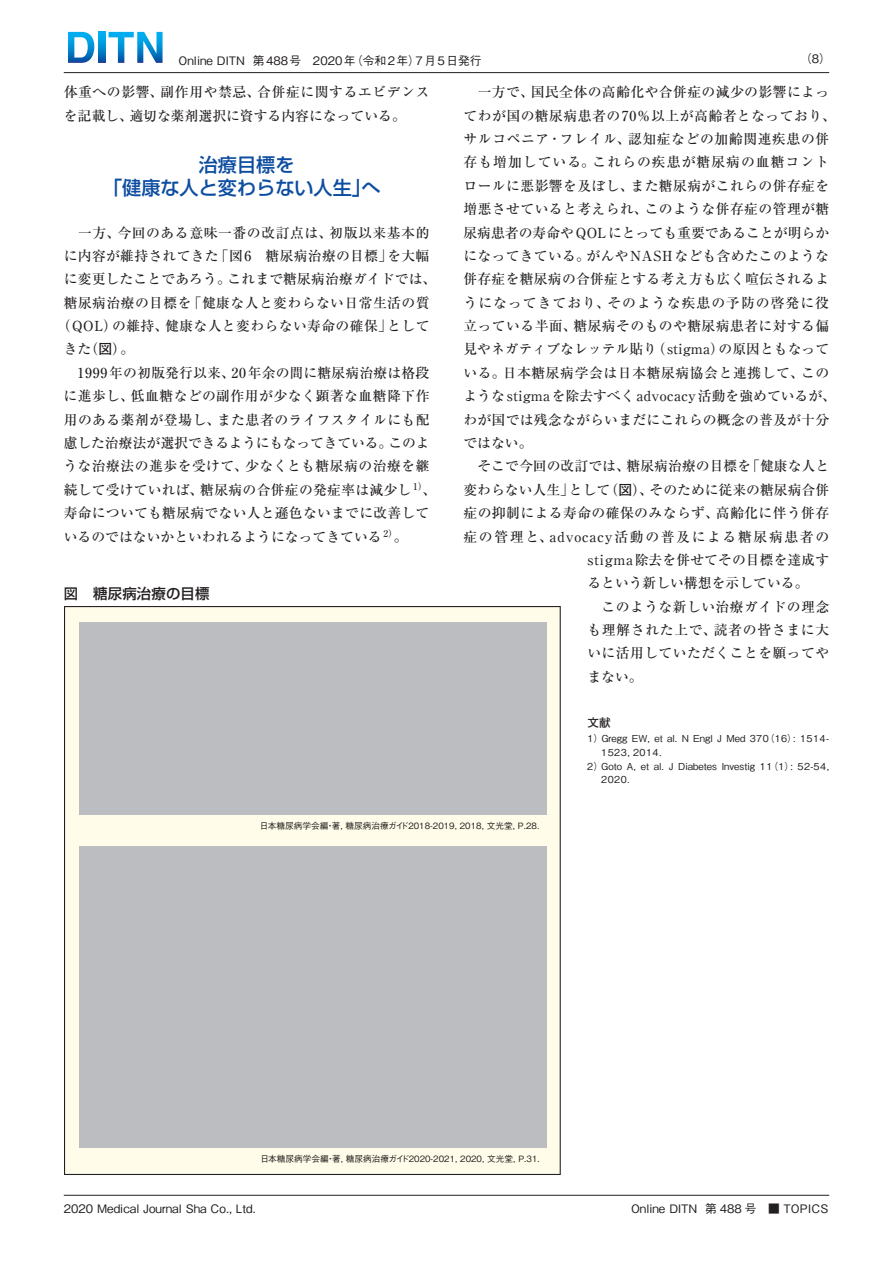
<style>
.page{position:relative;width:893px;height:1263px;background:#fff}
.page>*{position:absolute;margin:0;border:0;box-sizing:border-box;transform-origin:0 0}
.t1{font:500 19.2px/23.4px "Shin Go Pro";color:#0d4da1;text-align:center}
.t2{font:500 14.4px "Shin Go Pro";letter-spacing:.01em;color:#231f20}
.t3{font:500 13.8px/23.4px "Ryumin Pro";letter-spacing:.03em;color:#231f20}
.t4{font:500 13.8px/23.4px "Ryumin Pro";color:#231f20}
.t5{font:500 13.8px/23.4px "Ryumin Pro";letter-spacing:.075em;color:#231f20}
.t6{font:500 13.8px/23.4px "Ryumin Pro";letter-spacing:.05em;color:#231f20}
.t7{font:500 13.8px "Ryumin Pro";letter-spacing:.005em;color:#231f20}
.t8{font:500 13.8px "Ryumin Pro";letter-spacing:.01em;color:#231f20}
.t9{font:500 11.7px "Gothic BBB Pro";color:#231f20}
.t10{font:700 11.7px "Futo Go B101 Pro";color:#231f20}
.t11{font:500 9.6px/13.8px "Gothic BBB Pro";color:#231f20}
.t12{font:500 9.6px/13.8px "Gothic BBB Pro";letter-spacing:.05em;color:#231f20}
.t13{font:500 9.45px "Ryumin Pro";color:#231f20}
.t14{font:500 8.7px "Gothic BBB Pro";color:#231f20}
.s1{font-family:"Futo Go B101 Pro";font-weight:700}
.s2{font-size:13.8px}
</style>
<div class="page">
<svg style="left:68px;top:32px;width:26px;height:31px"></svg>
<svg style="left:99px;top:32px;width:6px;height:31px"></svg>
<svg style="left:109px;top:32px;width:54px;height:31px"></svg>
<hr style="left:64px;top:72px;width:765px;height:1px;background:#231f20">
<hr style="left:64px;top:1195px;width:765px;height:1px;background:#231f20">
<svg style="left:64px;top:606px;width:497px;height:569px;background:#f2efdd"></svg>
<div style="left:79px;top:846px;width:467px;height:302px;background:#bcbdc0"></div>
<div style="left:79px;top:622px;width:467px;height:193px;background:#bcbdc0"></div>
<p class="t9" style="left:179px;top:51px;width:68px">Online DITN</p>
<p class="t9" style="left:351px;top:51px;width:70px">（令和2年）</p>
<p class="t9" style="left:253px;top:51px;width:104px">第488号　2020年</p>
<p class="t9" style="left:416px;top:51px;width:67px">7月5日発行</p>
<p class="t9" style="left:800px;top:50px;width:32px">)8(</p>
<p class="t4" style="left:129px;top:79px;width:278px;text-indent:-66px">体重への影響、<br>適切な薬剤選択に資する内容になっている。</p>
<p class="t3" style="left:257px;top:79px;width:174px">合併症に関するエビデンス</p>
<p class="t3" style="left:161px;top:79px;width:101px">副作用や禁忌、</p>
<p class="t3" style="left:64px;top:103px;width:71px">を記載し、</p>
<h1 class="t1" style="left:103px;top:151px;width:279px">治療目標を<br>「健康な人と変わらない人生へ」</h1>
<p class="t3" style="left:329px;top:220px;width:102px">初版以来基本的</p>
<p class="t3" style="left:117px;top:220px;width:216px">今回のある意味一番の改訂点は、</p>
<p class="t3" style="left:64px;top:220px;width:58px">　一方、</p>
<p class="t3" style="left:64px;top:243px;width:156px">に内容が維持されてきた</p>
<p class="t3" style="left:215px;top:243px;width:179px">「図 　6 糖尿病治療の目標」</p>
<p class="t3" style="left:387px;top:243px;width:44px">を大幅</p>
<p class="t3" style="left:188px;top:266px;width:243px;text-indent:-124px">に変更したことであろう。<br>「健康な人と変わらない日常生活の質</p>
<p class="t8" style="left:228px;top:268px;width:210px">これまで糖尿病治療ガイドでは、</p>
<p class="t3" style="left:64px;top:290px;width:129px">糖尿病治療の目標を</p>
<p class="t3" style="left:85px;top:313px;width:51px;text-indent:-28px">（QOL）<br>（<span class="s1">図</span>。(</p>
<p class="t3" style="left:165px;top:313px;width:228px">健康な人と変わらない寿命の確保」</p>
<p class="t3" style="left:112px;top:313px;width:58px">の維持、</p>
<p class="t3" style="left:387px;top:313px;width:44px">として</p>
<p class="t3" style="left:64px;top:337px;width:29px">きた</p>
<p class="t3" style="left:231px;top:360px;width:200px">20年余の間に糖尿病治療は格段</p>
<p class="t3" style="left:131px;top:360px;width:300px;text-indent:-67px">　1999年の初版発行以来、<br>低血糖などの副作用が少なく顕著な血糖降下作</p>
<p class="t3" style="left:64px;top:383px;width:72px">に進歩し、</p>
<p class="t3" style="left:64px;top:407px;width:158px">用のある薬剤が登場し、</p>
<p class="t3" style="left:217px;top:407px;width:214px">また患者のライフスタイルにも配</p>
<p class="t4" style="left:245px;top:430px;width:186px;text-indent:-181px">慮した治療法が選択できるようにもなってきている。<br>少なくとも糖尿病の治療を継</p>
<p class="t3" style="left:389px;top:430px;width:43px">このよ</p>
<p class="t3" style="left:64px;top:453px;width:186px">うな治療法の進歩を受けて、</p>
<p class="t13" style="left:413px;top:479px;width:25px"><span class="s2">、</span>( 1</p>
<p class="t3" style="left:64px;top:477px;width:367px">続して受けていれば、<br>寿命についても糖尿病でない人と遜色ないまでに改善して</p>
<p class="t13" style="left:383px;top:526px;width:26px"><span class="s2">。</span>( 2</p>
<p class="t3" style="left:200px;top:477px;width:213px">糖尿病の合併症の発症率は減少し</p>
<p class="t4" style="left:64px;top:524px;width:319px">いるのではないかといわれるようになってきている</p>
<p class="t2" style="left:64px;top:581px;width:147px">図　糖尿病治療の目標</p>
<p class="t3" style="left:531px;top:79px;width:300px">国民全体の高齢化や合併症の減少の影響によっ</p>
<p class="t3" style="left:463px;top:79px;width:72px">　一方で、</p>
<p class="t3" style="left:463px;top:103px;width:374px">てわが国の糖尿病患者の70％以上が高齢者となっており、</p>
<p class="t3" style="left:628px;top:126px;width:203px">認知症などの加齢関連疾患の併</p>
<p class="t5" style="left:593px;top:126px;width:238px;text-indent:-129px">サルコペニア･フレイル、<br>これらの疾患が糖尿病の血糖コント</p>
<p class="t5" style="left:463px;top:149px;width:133px">存も増加している。</p>
<p class="t3" style="left:463px;top:173px;width:171px">ロールに悪影響を及ぼし、</p>
<p class="t3" style="left:630px;top:173px;width:200px">また糖尿病がこれらの併存症を</p>
<p class="t3" style="left:645px;top:196px;width:186px">このような併存症の管理が糖</p>
<p class="t3" style="left:463px;top:196px;width:186px">増悪させていると考えられ、</p>
<p class="t4" style="left:463px;top:220px;width:367px">尿病患者の寿命やQOLにとっても重要であることが明らか</p>
<p class="t3" style="left:587px;top:243px;width:244px">がんやNASHなども含めたこのような</p>
<p class="t3" style="left:463px;top:243px;width:128px">になってきている。</p>
<p class="t3" style="left:463px;top:266px;width:367px">併存症を糖尿病の合併症とする考え方も広く喧伝されるよ</p>
<p class="t5" style="left:607px;top:290px;width:223px">そのような疾患の予防の啓発に役</p>
<p class="t3" style="left:573px;top:290px;width:257px;text-indent:-110px">うになってきており、<br>糖尿病そのものや糖尿病患者に対する偏</p>
<p class="t3" style="left:463px;top:313px;width:115px">立っている半面、</p>
<p class="t4" style="left:463px;top:337px;width:195px">見やネガティブなレッテル貼り</p>
<p class="t3" style="left:652px;top:337px;width:74px">（stigma）</p>
<p class="t4" style="left:719px;top:337px;width:112px">の原因ともなって</p>
<p class="t3" style="left:503px;top:360px;width:303px">日本糖尿病学会は日本糖尿病協会と連携して、</p>
<p class="t3" style="left:463px;top:360px;width:44px">いる。</p>
<p class="t3" style="left:463px;top:383px;width:374px">ようなstigmaを除去すべくadvocacy活動を強めているが、</p>
<p class="t3" style="left:463px;top:407px;width:367px">わが国では残念ながらいまだにこれらの概念の普及が十分</p>
<p class="t3" style="left:463px;top:430px;width:71px">ではない。</p>
<p class="t3" style="left:746px;top:453px;width:85px">「健康な人と</p>
<p class="t3" style="left:801px;top:360px;width:30px">この</p>
<p class="t7" style="left:626px;top:455px;width:126px">糖尿病治療の目標を</p>
<p class="t7" style="left:463px;top:455px;width:168px">　そこで今回の改訂では、</p>
<p class="t3" style="left:605px;top:477px;width:50px">（<span class="s1">図</span>）、</p>
<p class="t4" style="left:649px;top:477px;width:181px">そのために従来の糖尿病合併</p>
<p class="t4" style="left:463px;top:477px;width:112px">変わらない人生」</p>
<p class="t3" style="left:569px;top:477px;width:43px">として</p>
<p class="t3" style="left:716px;top:500px;width:115px">高齢化に伴う併存</p>
<p class="t6" style="left:549px;top:500px;width:281px;text-indent:-86px">症の抑制による寿命の確保のみならず、<br>advocacy活動の普及による糖尿病患者の</p>
<p class="t3" style="left:463px;top:524px;width:91px">症の管理と、</p>
<p class="t7" style="left:587px;top:549px;width:243px">stigma除去を併せてその目標を達成す</p>
<p class="t4" style="left:587px;top:570px;width:223px">るという新しい構想を示している。</p>
<p class="t3" style="left:587px;top:594px;width:243px">　このような新しい治療ガイドの理念</p>
<p class="t6" style="left:714px;top:617px;width:117px">読者の皆さまに大</p>
<p class="t3" style="left:587px;top:617px;width:243px">も理解された上で、<br>いに活用していただくことを願ってやまない。</p>
<p class="t10" style="left:587px;top:713px;width:25px">文献</p>
<p class="t11" style="left:765px;top:730px;width:65px">)16( 1514-</p>
<p class="t12" style="left:601px;top:730px;width:62px;text-indent:-14px">1）<br>1523, 2014.</p>
<p class="t11" style="left:601px;top:730px;width:28px">Gregg</p>
<p class="t11" style="left:750px;top:730px;width:21px">370</p>
<p class="t11" style="left:632px;top:730px;width:20px">EW,</p>
<p class="t11" style="left:667px;top:730px;width:12px">al.</p>
<p class="t11" style="left:682px;top:730px;width:9px">N</p>
<p class="t11" style="left:693px;top:730px;width:21px">Engl</p>
<p class="t11" style="left:717px;top:730px;width:6px">J</p>
<p class="t11" style="left:726px;top:730px;width:20px">Med</p>
<p class="t11" style="left:654px;top:730px;width:10px">et</p>
<p class="t11" style="left:793px;top:730px;width:4px">:</p>
<p class="t11" style="left:601px;top:758px;width:30px;text-indent:-14px">2）<br>2020.</p>
<p class="t11" style="left:769px;top:758px;width:62px">)1( 52-54,</p>
<p class="t11" style="left:601px;top:758px;width:22px">Goto</p>
<p class="t11" style="left:627px;top:758px;width:11px">A,</p>
<p class="t11" style="left:654px;top:758px;width:12px">al.</p>
<p class="t11" style="left:669px;top:758px;width:6px">J</p>
<p class="t11" style="left:678px;top:758px;width:40px">Diabetes</p>
<p class="t11" style="left:722px;top:758px;width:35px">Investig</p>
<p class="t11" style="left:760px;top:758px;width:14px">11</p>
<p class="t11" style="left:641px;top:758px;width:10px">et</p>
<p class="t11" style="left:790px;top:758px;width:4px">:</p>
<p class="t14" style="left:260px;top:819px;width:281px">日本糖尿病学会編著, 糖尿病治療ガイド2018-2019, 2018, 文光堂 P, .28.</p>
<p class="t14" style="left:326px;top:819px;width:10px">・</p>
<p class="t14" style="left:260px;top:1151px;width:281px">日本糖尿病学会編著, 糖尿病治療ガイド2020-2021, 2020, 文光堂 P, .31.</p>
<p class="t14" style="left:326px;top:1151px;width:10px">・</p>
<p class="t9" style="left:64px;top:1199px;width:193px">2020 Medical Journal Sha Co., Ltd.</p>
<p class="t9" style="left:631px;top:1199px;width:68px">Online DITN</p>
<p class="t9" style="left:705px;top:1199px;width:125px">第 488 号　■ TOPICS</p>
</div>
